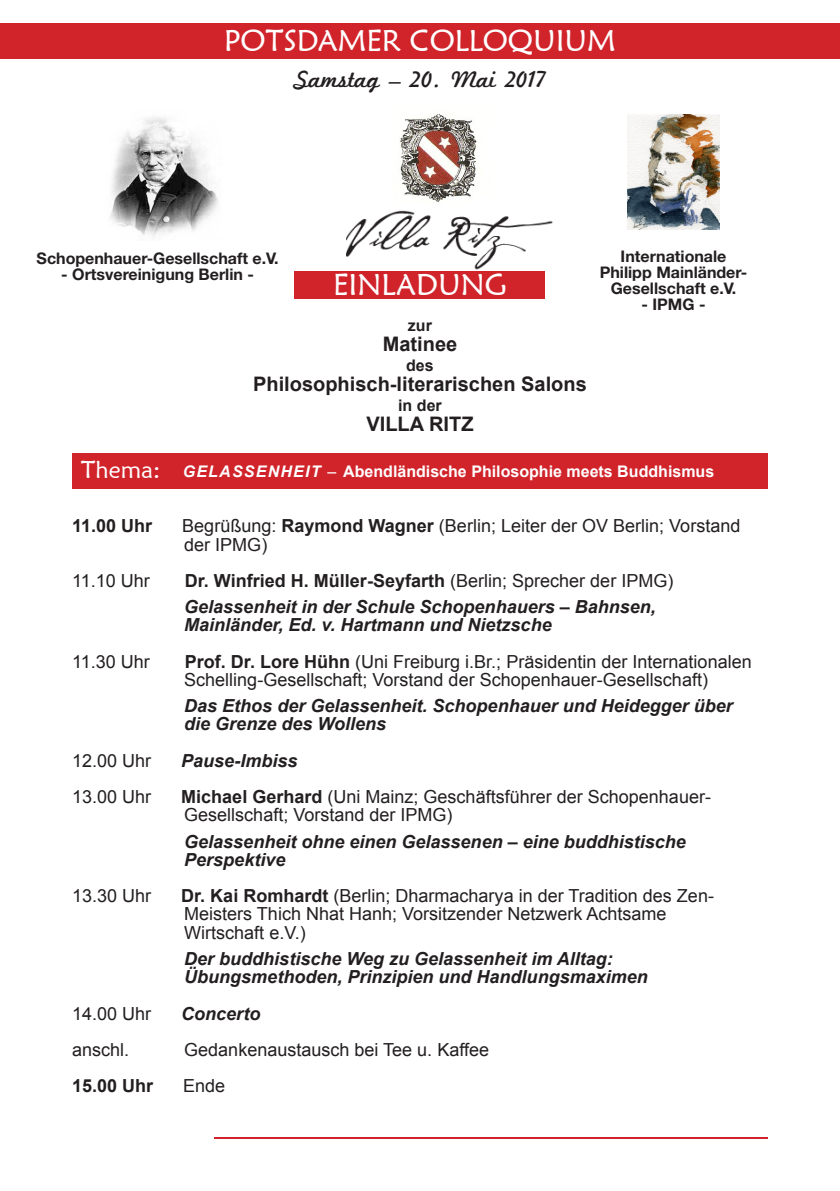
<style>
.page{position:relative;width:840px;height:1191px;background:#fff}
.page>*{position:absolute;margin:0;border:0;box-sizing:border-box;transform-origin:0 0}
.t1{font:30px "Maiandra GD";color:#fff}
.t2{font:24px "Marketing Script";color:#231f20}
.t3{font:24px "Maiandra GD";color:#fff}
.t4{font:700 20px "Arial";color:#231f20}
.t5{font:18px/18.2px "Arial";color:#231f20}
.t6{font:italic 700 18px/18.2px "Arial";color:#231f20}
.t7{font:700 18px "Arial";color:#231f20}
.t8{font:700 16px "Helvetica Neue";color:#231f20}
.t9{font:700 16px "Arial";color:#fff}
.t10{font:700 16px "Arial";color:#231f20}
.s1{font-style:italic}
.s2{font-weight:400}
.s3{font-weight:700}
</style>
<div class="page">
<div style="left:0;top:23px;width:839px;height:36px;background:#d1232a"></div>
<div style="left:72px;top:453px;width:695px;height:35px;background:#d1232a"></div>
<div style="left:294px;top:271px;width:251px;height:28px;background:#d1232a"></div>
<img style="left:627px;top:114px;width:92px;height:116px">
<img style="left:110px;top:117px;width:109px;height:120px">
<img style="left:346px;top:210px;width:207px;height:60px">
<img style="left:399px;top:114px;width:78px;height:88px">
<div style="left:355px;top:252px;width:103px;height:7px;background:#fff"></div>
<hr style="left:214px;top:1137px;width:553px;height:1px;background:#d1232a">
<p class="t1" style="left:224px;top:22px;width:393px">POTSDAMER COLLOQUIUM</p>
<p class="t2" style="left:294px;top:65px;width:252px">Samstag – 20. Mai 2017</p>
<p class="t8" style="left:37px;top:248px;width:243px">Schopenhauer-Gesellschaft e.V.</p>
<p class="t8" style="left:61px;top:264px;width:194px">- Ortsvereinigung Berlin -</p>
<p class="t1" style="left:333px;top:266px;width:175px">EINLADUNG</p>
<p class="t10" style="left:408px;top:315px;width:26px">zur</p>
<p class="t4" style="left:382px;top:331px;width:76px">Matinee</p>
<p class="t10" style="left:406px;top:355px;width:29px">des</p>
<p class="t4" style="left:253px;top:371px;width:335px">Philosophisch-literarischen Salons</p>
<p class="t10" style="left:398px;top:395px;width:45px">in der</p>
<p class="t4" style="left:366px;top:411px;width:109px">VILLA RITZ</p>
<p class="t8" style="left:620px;top:246px;width:107px">Internationale</p>
<p class="t8" style="left:599px;top:262px;width:149px">Philipp Mainländer-</p>
<p class="t8" style="left:610px;top:278px;width:127px">Gesellschaft e.V.</p>
<p class="t8" style="left:641px;top:294px;width:65px">- IPMG -</p>
<p class="t3" style="left:81px;top:455px;width:81px">Thema:</p>
<p class="t9" style="left:183px;top:461px;width:532px"><span class="s1">GELASSENHEIT</span> <span class="s2">–</span> Abendländische Philosophie meets Buddhismus</p>
<p class="t7" style="left:72px;top:514px;width:82px">11.00 Uhr</p>
<p class="t5" style="left:182px;top:517px;width:559px">Begrüßung: <span class="s3">Raymond Wagner</span> (Berlin; Leiter der OV Berlin; Vorstand der IPMG)</p>
<p class="t5" style="left:72px;top:572px;width:79px">11.10 Uhr</p>
<p class="t7" style="left:185px;top:568px;width:489px">Dr. Winfried H. Müller-Seyfarth <span class="s2">(Berlin; Sprecher der IPMG)</span></p>
<p class="t6" style="left:184px;top:598px;width:473px">Gelassenheit in der Schule Schopenhauers – Bahnsen,</p>
<p class="t6" style="left:184px;top:616px;width:369px">Mainländer, Ed. v. Hartmann und Nietzsche</p>
<p class="t5" style="left:72px;top:652px;width:79px">11.30 Uhr</p>
<p class="t5" style="left:184px;top:652px;width:568px"><span class="s3">Prof. Dr. Lore Hühn</span> (Uni Freiburg i.Br.; Präsidentin der Internationalen<br>Schelling-Gesellschaft; Vorstand der Schopenhauer-Gesellschaft)</p>
<p class="t6" style="left:184px;top:697px;width:550px">Das Ethos der Gelassenheit. Schopenhauer und Heidegger über die Grenze des Wollens</p>
<p class="t5" style="left:72px;top:751px;width:81px">12.00 Uhr</p>
<p class="t6" style="left:181px;top:752px;width:118px">Pause-Imbiss</p>
<p class="t5" style="left:72px;top:788px;width:81px">13.00 Uhr</p>
<p class="t5" style="left:181px;top:788px;width:531px"><span class="s3">Michael Gerhard</span> (Uni Mainz; Geschäftsführer der Schopenhauer-</p>
<p class="t5" style="left:184px;top:806px;width:270px">Gesellschaft; Vorstand der IPMG)</p>
<p class="t6" style="left:184px;top:832px;width:503px">Gelassenheit ohne einen Gelassenen – eine buddhistische</p>
<p class="t6" style="left:184px;top:851px;width:103px">Perspektive</p>
<p class="t5" style="left:72px;top:887px;width:81px">13.30 Uhr</p>
<p class="t5" style="left:181px;top:887px;width:534px"><span class="s3">Dr. Kai Romhardt</span> (Berlin; Dharmacharya in der Tradition des Zen-<br>Meisters Thich Nhat Hanh; Vorsitzender Netzwerk Achtsame<br>Wirtschaft e.V.)</p>
<p class="t6" style="left:184px;top:950px;width:430px">Der buddhistische Weg zu Gelassenheit im Alltag:</p>
<p class="t6" style="left:184px;top:968px;width:465px">Übungsmethoden, Prinzipien und Handlungsmaximen</p>
<p class="t5" style="left:72px;top:1004px;width:81px">14.00 Uhr</p>
<p class="t6" style="left:181px;top:1004px;width:81px">Concerto</p>
<p class="t5" style="left:72px;top:1040px;width:59px">anschl.</p>
<p class="t5" style="left:184px;top:1040px;width:306px">Gedankenaustausch bei Tee u. Kaffee</p>
<p class="t7" style="left:72px;top:1074px;width:83px">15.00 Uhr</p>
<p class="t5" style="left:183px;top:1077px;width:44px">Ende</p>
</div>
